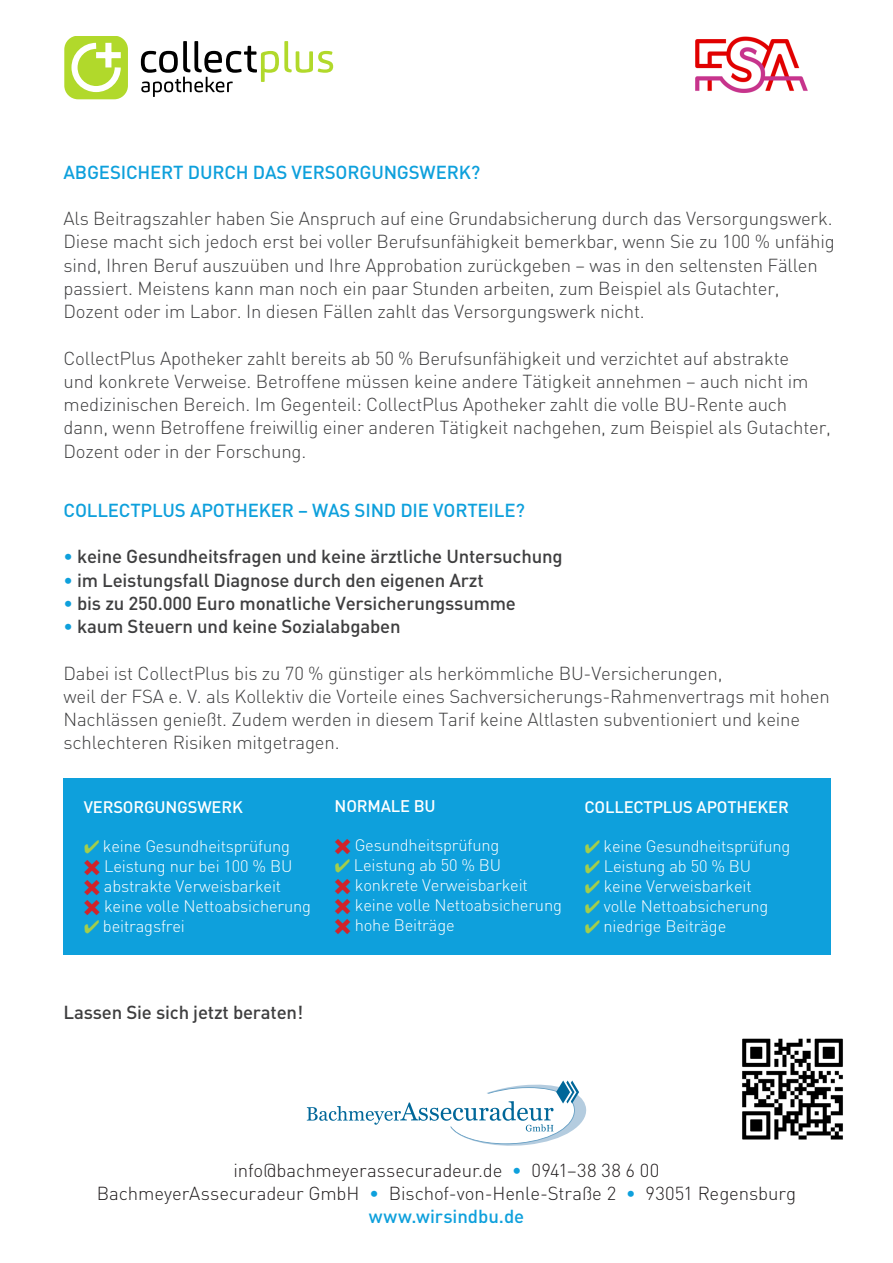
<style>
.page{position:relative;width:893px;height:1263px;background:#fff}
.page>*{position:absolute;margin:0;border:0;box-sizing:border-box;transform-origin:0 0}
.t1{font:300 18.6px/23.2px "DIN";letter-spacing:-.01em;color:#3e3e3f}
.t2{font:500 18.6px "DIN";letter-spacing:-.01em;color:#3e3e3f}
.t3{font:300 18.6px "DIN";letter-spacing:-.005em;color:#231f20}
.t4{font:500 18.6px "DIN";letter-spacing:-.01em;color:#0ea0dc}
.t5{font:300 16.5px "DIN";letter-spacing:-.01em;color:#fff}
.t6{font:500 16.5px "DIN";letter-spacing:-.01em;color:#fff}
.t7{font:500 16.5px "DIN Offc";letter-spacing:-.01em;color:#fff}
.s1{color:#0ea0dc}
.s2{color:#a4ce4a}
</style>
<div class="page">
<svg style="left:307px;top:1080px;width:279px;height:66px"></svg>
<img style="left:742px;top:1038px;width:101px;height:102px">
<svg style="left:141px;top:41px;width:192px;height:56px"></svg>
<div style="left:64px;top:36px;width:64px;height:63px;background:#b1d92b;border-radius:14px"></div>
<svg style="left:68px;top:37px;width:59px;height:58px"></svg>
<div style="left:64px;top:779px;width:767px;height:176px;background:#0ea0dc"></div>
<img style="left:695px;top:36px;width:113px;height:57px">
<p class="t4" style="left:64px;top:160px;width:418px">ABGESICHERT DURCH DAS VERSORGUNGSWERK?</p>
<p class="t1" style="left:64px;top:207px;width:773px">Als Beitragszahler haben Sie Anspruch auf eine Grundabsicherung durch das Versorgungswerk.<br>Diese macht sich jedoch erst bei voller Berufsunfähigkeit bemerkbar, wenn Sie zu 100 % unfähig sind, Ihren Beruf auszuüben und Ihre Approbation zurückgeben – was in den seltensten Fällen passiert. Meistens kann man noch ein paar Stunden arbeiten, zum Beispiel als Gutachter,</p>
<p class="t1" style="left:64px;top:300px;width:583px">Dozent oder im Labor. In diesen Fällen zahlt das Versorgungswerk nicht.</p>
<p class="t1" style="left:64px;top:346px;width:727px">CollectPlus Apotheker zahlt bereits ab 50 % Berufsunfähigkeit und verzichtet auf abstrakte</p>
<p class="t1" style="left:64px;top:369px;width:769px">und konkrete Verweise. Betroffene müssen keine andere Tätigkeit annehmen – auch nicht im medizinischen Bereich. Im Gegenteil: CollectPlus Apotheker zahlt die volle BU-Rente auch dann, wenn Betroffene freiwillig einer anderen Tätigkeit nachgehen, zum Beispiel als Gutachter, Dozent oder in der Forschung.</p>
<p class="t4" style="left:64px;top:498px;width:463px">COLLECTPLUS APOTHEKER – WAS SIND DIE VORTEILE?</p>
<p class="t2" style="left:64px;top:545px;width:501px"><span class="s1">•</span> keine Gesundheitsfragen und keine ärztliche Untersuchung</p>
<p class="t2" style="left:64px;top:568px;width:422px"><span class="s1">•</span> im Leistungsfall Diagnose durch den eigenen Arzt</p>
<p class="t2" style="left:64px;top:591px;width:454px"><span class="s1">•</span> bis zu 250.000 Euro monatliche Versicherungssumme</p>
<p class="t2" style="left:64px;top:614px;width:339px"><span class="s1">•</span> kaum Steuern und keine Sozialabgaben</p>
<p class="t1" style="left:64px;top:661px;width:660px">Dabei ist CollectPlus bis zu 70 % günstiger als herkömmliche BU-Versicherungen,</p>
<p class="t1" style="left:64px;top:684px;width:768px">weil der FSA e. V. als Kollektiv die Vorteile eines Sachversicherungs-Rahmenvertrags mit hohen<br>Nachlässen genießt. Zudem werden in diesem Tarif keine Altlasten subventioniert und keine schlechteren Risiken mitgetragen.</p>
<p class="t6" style="left:84px;top:796px;width:161px">VERSORGUNGSWERK</p>
<p class="t5" style="left:84px;top:836px;width:208px"><span class="s2">✔</span> keine Gesundheitsprüfung</p>
<p class="t5" style="left:104px;top:856px;width:190px">Leistung nur bei 100 % BU</p>
<p class="t5" style="left:104px;top:876px;width:179px">abstrakte Verweisbarkeit</p>
<p class="t5" style="left:104px;top:896px;width:209px">keine volle Nettoabsicherung</p>
<p class="t5" style="left:84px;top:915px;width:103px"><span class="s2">✔</span> beitragsfrei</p>
<p class="t7" style="left:335px;top:795px;width:103px">NORMALE BU</p>
<p class="t5" style="left:355px;top:835px;width:146px">Gesundheitsprüfung</p>
<p class="t5" style="left:335px;top:855px;width:168px"><span class="s2">✔</span> Leistung ab 50 % BU</p>
<p class="t5" style="left:355px;top:875px;width:175px">konkrete Verweisbarkeit</p>
<p class="t5" style="left:355px;top:895px;width:209px">keine volle Nettoabsicherung</p>
<p class="t5" style="left:355px;top:914px;width:102px">hohe Beiträge</p>
<p class="t6" style="left:584px;top:796px;width:206px">COLLECTPLUS APOTHEKER</p>
<p class="t5" style="left:584px;top:836px;width:208px"><span class="s2">✔</span> keine Gesundheitsprüfung</p>
<p class="t5" style="left:584px;top:856px;width:168px"><span class="s2">✔</span> Leistung ab 50 % BU</p>
<p class="t5" style="left:584px;top:876px;width:169px"><span class="s2">✔</span> keine Verweisbarkeit</p>
<p class="t5" style="left:584px;top:896px;width:186px"><span class="s2">✔</span> volle Nettoabsicherung</p>
<p class="t5" style="left:584px;top:915px;width:143px"><span class="s2">✔</span> niedrige Beiträge</p>
<p class="t2" style="left:64px;top:1001px;width:241px">Lassen Sie sich jetzt beraten!</p>
<p class="t3" style="left:234px;top:1158px;width:427px">info@bachmeyerassecuradeur.de <span class="s1">•</span> 0941–38 38 6 00</p>
<p class="t3" style="left:97px;top:1182px;width:701px">BachmeyerAssecuradeur GmbH <span class="s1">•</span> Bischof-von-Henle-Straße 2 <span class="s1">•</span> 93051 Regensburg</p>
<p class="t4" style="left:369px;top:1204px;width:157px">www.wirsindbu.de</p>
</div>
